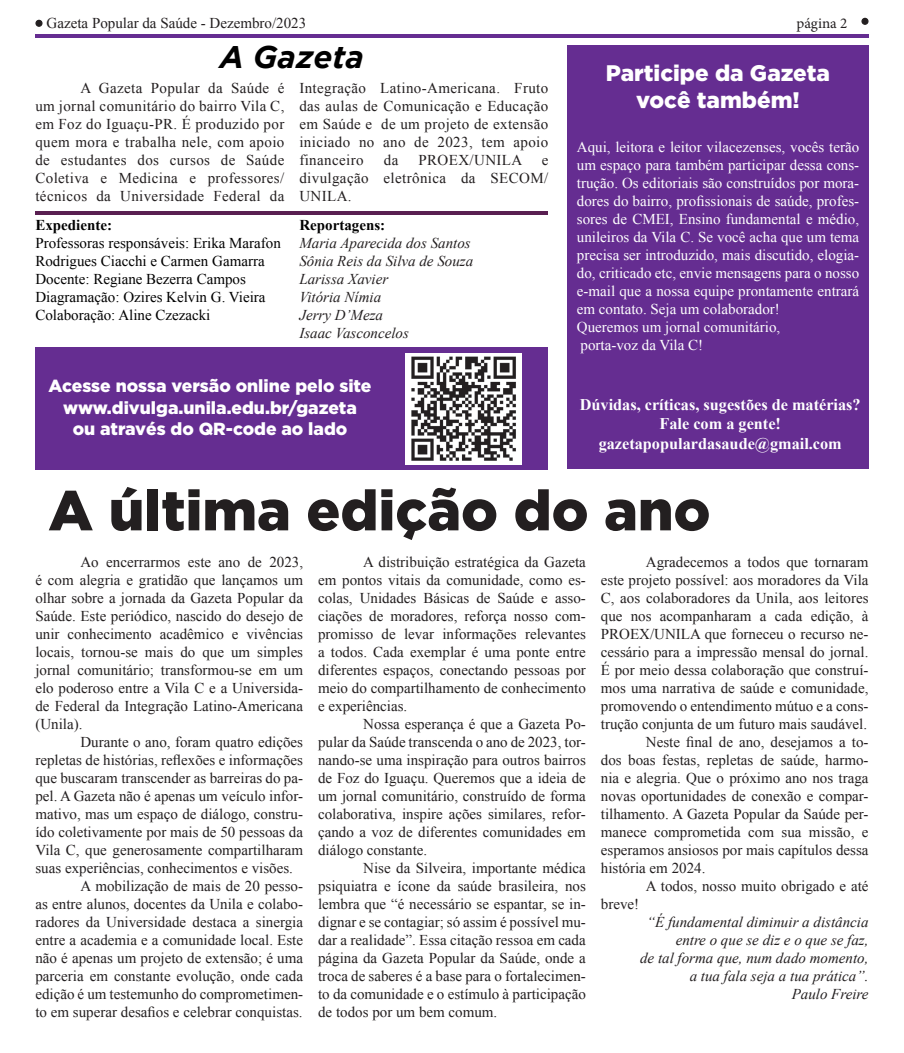
<style>
.page{position:relative;width:904px;height:1053px;background:#fff}
.page>*{position:absolute;margin:0;border:0;box-sizing:border-box;transform-origin:0 0}
.t1{font:900 56.25px "Gotham";color:#231f20}
.t2{font:italic 700 31.25px "Gotham";color:#000}
.t3{font:900 22.5px/27px "Gotham";color:#fff;text-align:center}
.t4{font:900 17.5px/21px "Gotham";color:#fff;text-align:center}
.t5{font:700 16.25px/19.5px "Times New Roman";color:#fff;text-align:center}
.t6{font:15px/18px "Times New Roman";color:#231f20;text-align:justify}
.t7{font:15px/18px "Times New Roman";color:#fff}
.t8{font:italic 15px/18px "Times New Roman";color:#231f20}
.t9{font:15px/18px "Times New Roman";color:#000}
.t10{font:700 15px "Times New Roman";color:#000}
.t11{font:15px "Times New Roman";letter-spacing:.025em;color:#231f20}
.t12{font:15px "Minion Pro";color:#231f20}
</style>
<div class="page">
<div style="left:861px;top:18px;width:7px;height:7px;border:1px solid #231f20;border-radius:50%"></div>
<svg style="left:36px;top:20px;width:6px;height:5px"></svg>
<div style="left:35px;top:20px;width:8px;height:7px;border:1px solid #231f20;border-radius:50%"></div>
<hr style="left:35px;top:35px;width:833px;height:3px;background:#652d91">
<div style="left:567px;top:45px;width:301px;height:424px;background:#652d91"></div>
<div style="left:35px;top:347px;width:513px;height:122px;background:#652d91"></div>
<hr style="left:35px;top:212px;width:513px;height:3px;background:#591f51">
<img style="left:406px;top:353px;width:115px;height:111px">
<p class="t6" style="left:47px;top:14px;width:261px">Gazeta Popular da Saúde - Dezembro/2023</p>
<p class="t12" style="left:796px;top:13px;width:52px">página 2</p>
<h2 class="t2" style="left:220px;top:39px;width:145px">A Gazeta</h2>
<p class="t6" style="left:35px;top:78px;width:250px;text-indent:45px">A Gazeta Popular da Saúde é um jornal comunitário do bairro Vila C, em Foz do Iguaçu-PR. É produzido por quem mora e trabalha nele, com apoio de estudantes dos cursos de Saúde Coletiva e Medicina e professores/ técnicos da Universidade Federal da</p>
<p class="t6" style="left:299px;top:78px;width:250px">Integração Latino-Americana. Fruto das aulas de Comunicação e Educação em Saúde e de um projeto de extensão iniciado no ano de 2023, tem apoio financeiro</p>
<h3 class="t3" style="left:606px;top:59px;width:226px">Participe da Gazeta você também!</h3>
<p class="t7" style="left:577px;top:138px;width:284px">Aqui, leitora e leitor vilacezenses, vocês terão um espaço para também participar dessa cons&shy;trução. Os editoriais são construídos por mora&shy;dores do bairro, profissionais de saúde, profes&shy;sores de CMEI, Ensino fundamental e médio, unileiros da Vila C. Se você acha que um tema precisa ser introduzido, mais discutido, elogia&shy;do, criticado etc, envie mensagens para o nosso e-mail que a nossa equipe prontamente entrará em contato. Seja um colaborador!<br>Queremos um jornal comunitário,<br>porta-voz da Vila C!</p>
<p class="t6" style="left:384px;top:150px;width:16px">da</p>
<p class="t11" style="left:418px;top:150px;width:105px">PROEX/UNILA</p>
<p class="t6" style="left:299px;top:150px;width:250px;text-indent:242px">e divulgação eletrônica da SECOM/ UNILA.</p>
<p class="t10" style="left:35px;top:214px;width:78px">Expediente:</p>
<p class="t9" style="left:35px;top:233px;width:247px">Professoras responsáveis: Erika Marafon Rodrigues Ciacchi e Carmen Gamarra Docente: Regiane Bezerra Campos Diagramação: Ozires Kelvin G. Vieira Colaboração: Aline Czezacki</p>
<p class="t10" style="left:299px;top:214px;width:87px">Reportagens:</p>
<p class="t8" style="left:299px;top:233px;width:175px">Maria Aparecida dos Santos<br>Sônia Reis da Silva de Souza<br>Larissa Xavier<br>Vitória Nímia<br>Jerry D’Meza<br>Isaac Vasconcelos</p>
<p class="t4" style="left:49px;top:375px;width:324px">Acesse nossa versão online pelo site www.divulga.unila.edu.br/gazeta<br>ou através do QR-code ao lado</p>
<p class="t5" style="left:580px;top:394px;width:282px">Dúvidas, críticas, sugestões de matérias?<br>Fale com a gente! gazetapopulardasaude@gmail.com</p>
<h1 class="t1" style="left:48px;top:478px;width:663px">A última edição do ano</h1>
<p class="t6" style="left:35px;top:552px;width:269px;text-indent:45px">Ao encerrarmos este ano de 2023, é com alegria e gratidão que lançamos um olhar sobre a jornada da Gazeta Popular da Saúde. Este periódico, nascido do desejo de unir conhecimento acadêmico e vivências locais, tornou-se mais do que um simples jornal comunitário; transformou-se em um elo poderoso entre a Vila C e a Universida&shy;de Federal da Integração Latino-Americana (Unila).</p>
<p class="t6" style="left:80px;top:732px;width:224px">Durante o ano, foram quatro edições</p>
<p class="t6" style="left:35px;top:750px;width:269px">repletas de histórias, reflexões e informações</p>
<p class="t6" style="left:35px;top:768px;width:269px">que buscaram transcender as barreiras do pa-</p>
<p class="t6" style="left:35px;top:786px;width:269px">pel. A Gazeta não é apenas um veículo infor-</p>
<p class="t6" style="left:35px;top:804px;width:269px">mativo, mas um espaço de diálogo, constru-</p>
<p class="t6" style="left:35px;top:822px;width:269px">ído coletivamente por mais de 50 pessoas da</p>
<p class="t6" style="left:35px;top:840px;width:269px">Vila C, que generosamente compartilharam</p>
<p class="t6" style="left:35px;top:858px;width:259px">suas experiências, conhecimentos e visões.</p>
<p class="t6" style="left:80px;top:876px;width:224px">A mobilização de mais de 20 pesso-</p>
<p class="t6" style="left:35px;top:894px;width:269px">as entre alunos, docentes da Unila e colabo-</p>
<p class="t6" style="left:35px;top:912px;width:269px">radores da Universidade destaca a sinergia</p>
<p class="t6" style="left:35px;top:930px;width:269px">entre a academia e a comunidade local. Este</p>
<p class="t6" style="left:35px;top:948px;width:269px">não é apenas um projeto de extensão; é uma</p>
<p class="t6" style="left:35px;top:966px;width:269px">parceria em constante evolução, onde cada</p>
<p class="t6" style="left:35px;top:984px;width:269px">edição é um testemunho do comprometimen-</p>
<p class="t6" style="left:35px;top:1002px;width:269px">to em superar desafios e celebrar conquistas.</p>
<p class="t6" style="left:318px;top:552px;width:269px;text-indent:45px">A distribuição estratégica da Gazeta em pontos vitais da comunidade, como es&shy;colas, Unidades Básicas de Saúde e asso&shy;ciações de moradores, reforça nosso com&shy;promisso de levar informações relevantes a todos. Cada exemplar é uma ponte entre diferentes espaços, conectando pessoas por meio do compartilhamento de conhecimento e experiências.</p>
<p class="t6" style="left:318px;top:714px;width:269px;text-indent:45px">Nossa esperança é que a Gazeta Po&shy;pular da Saúde transcenda o ano de 2023, tor&shy;nando-se uma inspiração para outros bairros de Foz do Iguaçu. Queremos que a ideia de um jornal comunitário, construído de forma colaborativa, inspire ações similares, refor&shy;çando a voz de diferentes comunidades em diálogo constante.</p>
<p class="t6" style="left:318px;top:858px;width:269px;text-indent:45px">Nise da Silveira, importante médica psiquiatra e ícone da saúde brasileira, nos lembra que “é necessário se espantar, se in&shy;dignar e se contagiar; só assim é possível mu&shy;dar a realidade”. Essa citação ressoa em cada página da Gazeta Popular da Saúde, onde a troca de saberes é a base para o fortalecimen&shy;to da comunidade e o estímulo à participação de todos por um bem comum.</p>
<p class="t6" style="left:646px;top:552px;width:224px">Agradecemos a todos que tornaram</p>
<p class="t6" style="left:601px;top:570px;width:269px">este projeto possível: aos moradores da Vila</p>
<p class="t6" style="left:601px;top:588px;width:269px">C, aos colaboradores da Unila, aos leitores</p>
<p class="t6" style="left:601px;top:606px;width:269px">que nos acompanharam a cada edição, à</p>
<p class="t6" style="left:601px;top:624px;width:269px">PROEX/UNILA que forneceu o recurso ne-</p>
<p class="t6" style="left:601px;top:642px;width:269px">cessário para a impressão mensal do jornal.</p>
<p class="t6" style="left:601px;top:660px;width:269px">É por meio dessa colaboração que construí-</p>
<p class="t6" style="left:601px;top:678px;width:269px">mos uma narrativa de saúde e comunidade,</p>
<p class="t6" style="left:601px;top:696px;width:269px">promovendo o entendimento mútuo e a cons-</p>
<p class="t6" style="left:601px;top:714px;width:268px">trução conjunta de um futuro mais saudável.</p>
<p class="t6" style="left:646px;top:732px;width:224px">Neste final de ano, desejamos a to-</p>
<p class="t6" style="left:601px;top:750px;width:269px">dos boas festas, repletas de saúde, harmo-</p>
<p class="t6" style="left:601px;top:768px;width:269px">nia e alegria. Que o próximo ano nos traga</p>
<p class="t6" style="left:601px;top:786px;width:269px">novas oportunidades de conexão e compar-</p>
<p class="t6" style="left:601px;top:804px;width:269px">tilhamento. A Gazeta Popular da Saúde per-</p>
<p class="t6" style="left:601px;top:822px;width:269px">manece comprometida com sua missão, e</p>
<p class="t6" style="left:601px;top:840px;width:269px">esperamos ansiosos por mais capítulos dessa</p>
<p class="t6" style="left:601px;top:858px;width:106px">história em 2024.</p>
<p class="t6" style="left:646px;top:876px;width:224px">A todos, nosso muito obrigado e até</p>
<p class="t6" style="left:601px;top:894px;width:40px">breve!</p>
<p class="t8" style="left:640px;top:912px;width:230px;text-align:right">“É fundamental diminuir a distância entre o que se diz e o que se faz,<br>de tal forma que, num dado momento, a tua fala seja a tua prática”.<br>Paulo Freire</p>
</div>
